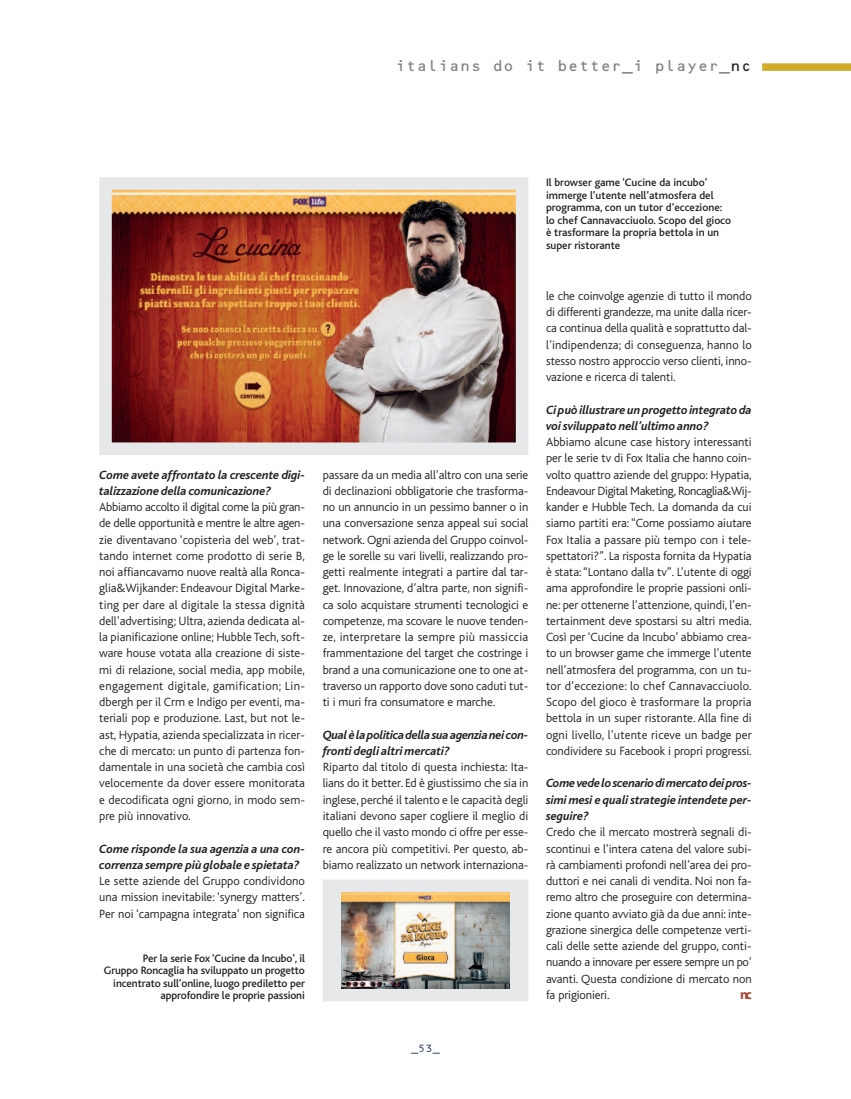
<style>
.page{position:relative;width:851px;height:1099px;background:#fff}
.page>*{position:absolute;margin:0;border:0;box-sizing:border-box;transform-origin:0 0}
.t1{font:15px "Microscan B";color:#808285}
.t2{font:700 13.75px "Myriad";color:#a74736}
.t3{font:300 12.5px/16.2px "Bliss";letter-spacing:-.005em;color:#231f20;text-align:justify}
.t4{font:italic 700 12.5px/16.2px "Bliss";letter-spacing:-.005em;color:#231f20}
.t5{font:italic 700 12.5px/16.2px "Bliss";letter-spacing:-.025em;color:#231f20}
.t6{font:500 11.25px/12.5px "Bliss";letter-spacing:-.01em;color:#231f20}
.t7{font:10px "Microscan B";color:#3d5065}
.s1{color:#231f20}
</style>
<div class="page">
<div style="left:762px;top:63px;width:88px;height:8px;background:#d1ab2a"></div>
<img style="left:112px;top:190px;width:403px;height:252px">
<div style="left:99px;top:177px;width:429px;height:278px;border:12px solid #e7e8e9"></div>
<svg style="left:335px;top:892px;width:180px;height:96px"></svg>
<img style="left:342px;top:892px;width:167px;height:96px">
<div style="left:322px;top:879px;width:206px;height:122px;border:12px solid #e7e8e9"></div>
<p class="t1" style="left:395px;top:57px;width:358px">italians do it better_i player_<span class="s1">nc</span></p>
<p class="t4" style="left:99px;top:468px;width:207px">Come avete affrontato la crescente digi&shy;talizzazione della comunicazione?</p>
<p class="t3" style="left:99px;top:500px;width:207px">Abbiamo accolto il digital come la più gran&shy;de delle opportunità e mentre le altre agen&shy;zie diventavano ‘copisteria del web’, trat&shy;tando internet come prodotto di serie B, noi affiancavamo nuove realtà alla Ronca&shy;glia&amp;Wijkander: Endeavour Digital Marke&shy;ting per dare al digitale la stessa dignità dell’advertising; Ultra, azienda dedicata al&shy;la pianificazione online; Hubble Tech, soft&shy;ware house votata alla creazione di siste&shy;mi di relazione, social media, app mobile, engagement digitale, gamification; Lin&shy;dbergh per il Crm e Indigo per eventi, ma&shy;teriali pop e produzione. Last, but not le&shy;ast, Hypatia, azienda specializzata in ricer&shy;che di mercato: un punto di partenza fon&shy;damentale in una società che cambia così velocemente da dover essere monitorata e decodificata ogni giorno, in modo sem&shy;pre più innovativo.</p>
<p class="t4" style="left:99px;top:841px;width:207px">Come risponde la sua agenzia a una con&shy;correnza sempre più globale e spietata?</p>
<p class="t3" style="left:99px;top:874px;width:207px">Le sette aziende del Gruppo condividono una mission inevitabile: ‘synergy matters’.<br>Per noi ‘campagna integrata’ non significa</p>
<p class="t6" style="left:104px;top:952px;width:202px;text-align:right">Per la serie Fox ‘Cucine da Incubo’, il<br>Gruppo Roncaglia ha sviluppato un progetto incentrato sull’online, luogo prediletto per approfondire le proprie passioni</p>
<p class="t3" style="left:322px;top:467px;width:207px">passare da un media all’altro con una serie di declinazioni obbligatorie che trasforma&shy;no un annuncio in un pessimo banner o in una conversazione senza appeal sui social network. Ogni azienda del Gruppo coinvol&shy;ge le sorelle su vari livelli, realizzando pro&shy;getti realmente integrati a partire dal tar&shy;get. Innovazione, d’altra parte, non signifi&shy;ca solo acquistare strumenti tecnologici e competenze, ma scovare le nuove tenden&shy;ze, interpretare la sempre più massiccia frammentazione del target che costringe i brand a una comunicazione one to one at&shy;traverso un rapporto dove sono caduti tut&shy;ti i muri fra consumatore e marche.</p>
<p class="t5" style="left:322px;top:728px;width:207px">Qualèlapoliticadellasuaagenzianei con&shy;fronti degli altri mercati?</p>
<p class="t3" style="left:322px;top:760px;width:207px">Riparto dal titolo di questa inchiesta: Ita&shy;lians do it better. Ed è giustissimo che sia in inglese, perché il talento e le capacità degli italiani devono saper cogliere il meglio di quello che il vasto mondo ci offre per esse&shy;re ancora più competitivi. Per questo, ab&shy;biamo realizzato un network internaziona-</p>
<p class="t7" style="left:411px;top:1042px;width:30px">_53_</p>
<p class="t6" style="left:546px;top:178px;width:187px">Il browser game ‘Cucine da incubo’ immerge l’utente nell’atmosfera del programma, con un tutor d’eccezione: lo chef Cannavacciuolo. Scopo del gioco è trasformare la propria bettola in un super ristorante</p>
<p class="t3" style="left:546px;top:289px;width:207px">le che coinvolge agenzie di tutto il mondo di differenti grandezze, ma unite dalla ricer&shy;ca continua della qualità e soprattutto dal&shy;l’indipendenza; di conseguenza, hanno lo stesso nostro approccio verso clienti, inno&shy;vazione e ricerca di talenti.</p>
<p class="t4" style="left:546px;top:403px;width:207px">Cipuòillustrareunprogettointegratoda voi sviluppato nell’ultimo anno?</p>
<p class="t3" style="left:546px;top:435px;width:207px">Abbiamo alcune case history interessanti per le serie tv di Fox Italia che hanno coin&shy;volto quattro aziende del gruppo: Hypatia, Endeavour Digital Maketing, Roncaglia&amp;Wij&shy;kander e Hubble Tech. La domanda da cui siamo partiti era: “Come possiamo aiutare Fox Italia a passare più tempo con i tele&shy;spettatori?”. La risposta fornita da Hypatia è stata:“Lontano dalla tv”. L’utente di oggi ama approfondire le proprie passioni onli&shy;ne: per ottenerne l’attenzione, quindi, l’en&shy;tertainment deve spostarsi su altri media.<br>Così per ‘Cucine da Incubo’ abbiamo crea&shy;to un browser game che immerge l’utente nell’atmosfera del programma, con un tu&shy;tor d’eccezione: lo chef Cannavacciuolo.<br>Scopo del gioco è trasformare la propria bettola in un super ristorante. Alla fine di ogni livello, l’utente riceve un badge per condividere su Facebook i propri progressi.</p>
<p class="t4" style="left:546px;top:776px;width:207px;text-align:justify">Comevedeloscenariodimercatodeipros&shy;simi mesi e quali strategie intendete per&shy;seguire?</p>
<p class="t3" style="left:546px;top:825px;width:207px">Credo che il mercato mostrerà segnali di&shy;scontinui e l’intera catena del valore subi&shy;rà cambiamenti profondi nell’area dei pro&shy;duttori e nei canali di vendita. Noi non fa&shy;remo altro che proseguire con determina&shy;zione quanto avviato già da due anni: inte&shy;grazione sinergica delle competenze verti&shy;cali delle sette aziende del gruppo, conti&shy;nuando a innovare per essere sempre un po’ avanti. Questa condizione di mercato non fa prigionieri.</p>
<p class="t2" style="left:739px;top:989px;width:13px">nc</p>
</div>
